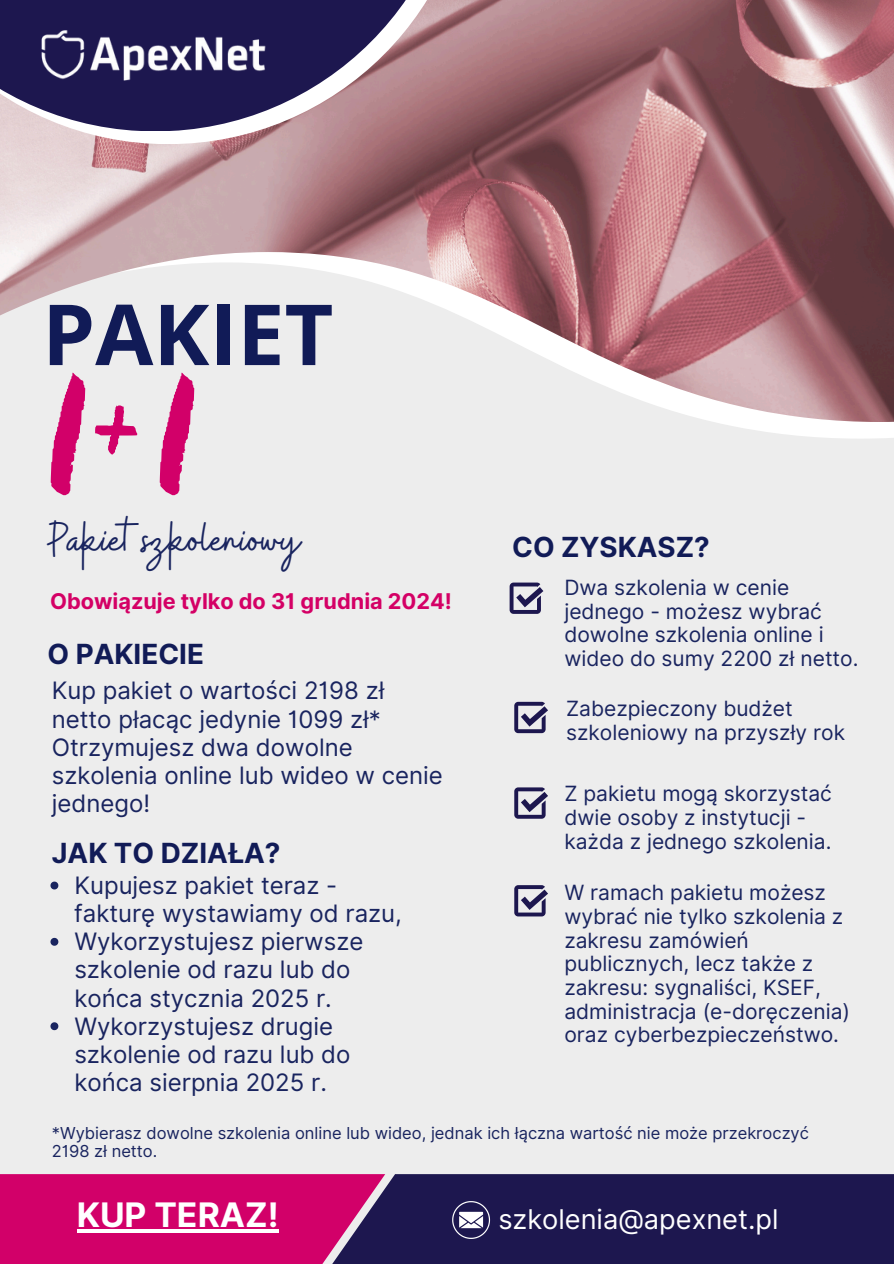
<style>
.page{position:relative;width:894px;height:1264px;background:#fff}
.page>*{position:absolute;margin:0;border:0;box-sizing:border-box;transform-origin:0 0}
.t1{font:141px "Holla";color:#d20069}
.t2{font:700 84.3px "Open Sans";color:#111b57}
.t3{font:48.75px "Buffalo";color:#19245f}
.t4{font:700 33.75px "Inter";color:#fff}
.t5{font:700 27.75px "Inter";color:#111b57}
.t6{font:27.15px "Inter";color:#fff}
.t7{font:24px/28.2px "Inter";color:#19245f}
.t8{font:700 21.75px "Inter";color:#d40065}
.t9{font:21px/23.7px "Inter";color:#19245f}
.t10{font:16.5px/18px "Inter";color:#19245f}
</style>
<div class="page">
<div style="left:0;top:0;width:893px;height:1263px;background:#ededed"></div>
<div style="left:0;top:0;width:893px;height:438px;background:linear-gradient(to right,#e9e9e9,#f7f7f7)"></div>
<img style="left:0;top:0;width:893px;height:422px">
<svg style="left:0;top:0;width:472px;height:144px;background:#c3a1a5"></svg>
<svg style="left:0;top:0;width:459px;height:131px;background:#695878"></svg>
<img style="left:34px;top:18px;width:243px;height:75px">
<svg style="left:509px;top:582px;width:34px;height:32px"></svg>
<svg style="left:514px;top:701px;width:34px;height:32px"></svg>
<svg style="left:514px;top:787px;width:34px;height:31px"></svg>
<svg style="left:50px;top:881px;width:8px;height:8px"></svg>
<svg style="left:50px;top:937px;width:8px;height:8px"></svg>
<svg style="left:50px;top:1022px;width:8px;height:8px"></svg>
<div style="left:0;top:1174px;width:385px;height:89px;background:#d20069"></div>
<div style="left:322px;top:1174px;width:571px;height:89px;background:#1d174f"></div>
<svg style="left:452px;top:1201px;width:38px;height:37px"></svg>
<hr style="left:77px;top:1229px;width:201px;height:3px;background:#fff">
<svg style="left:514px;top:885px;width:34px;height:31px"></svg>
<h2 class="t2" style="left:42px;top:275px;width:292px">PAKIET</h2>
<p class="t1" style="left:42px;top:357px;width:155px">1+1</p>
<p class="t3" style="left:48px;top:508px;width:254px">Pakiet szkoleniowy</p>
<h5 class="t8" style="left:50px;top:587px;width:403px">Obowiązuje tylko do 31 grudnia 2024!</h5>
<h1 class="t5" style="left:48px;top:637px;width:158px">O PAKIECIE</h1>
<h3 class="t7" style="left:52px;top:676px;width:392px">Kup pakiet o wartości 2198 zł netto płacąc jedynie 1099 zł*<br>Otrzymujesz dwa dowolne szkolenia online lub wideo w cenie jednego!</h3>
<p class="t5" style="left:52px;top:836px;width:230px">JAK TO DZIAŁA?</p>
<p class="t7" style="left:74px;top:871px;width:264px">Kupujesz pakiet teraz -</p>
<h5 class="t7" style="left:74px;top:899px;width:329px">fakturę wystawiamy od razu,</h5>
<p class="t7" style="left:74px;top:927px;width:290px">Wykorzystujesz pierwsze szkolenie od razu lub do końca stycznia 2025 r.</p>
<p class="t7" style="left:74px;top:1011px;width:277px">Wykorzystujesz drugie szkolenie od razu lub do końca sierpnia 2025 r.</p>
<h5 class="t5" style="left:512px;top:530px;width:199px">CO ZYSKASZ?</h5>
<p class="t9" style="left:564px;top:575px;width:296px">Dwa szkolenia w cenie jednego - możesz wybrać dowolne szkolenia online i wideo do sumy 2200 zł netto.</p>
<p class="t9" style="left:566px;top:696px;width:280px">Zabezpieczony budżet szkoleniowy na przyszły rok</p>
<p class="t9" style="left:564px;top:781px;width:269px">Z pakietu mogą skorzystać dwie osoby z instytucji - każda z jednego szkolenia.</p>
<p class="t9" style="left:564px;top:880px;width:287px">W ramach pakietu możesz wybrać nie tylko szkolenia z zakresu zamówień publicznych, lecz także z zakresu: sygnaliści, KSEF, administracja (e-doręczenia) oraz cyberbezpieczeństwo.</p>
<p class="t10" style="left:52px;top:1123px;width:758px">*Wybierasz dowolne szkolenia online lub wideo, jednak ich łączna wartość nie może przekroczyć<br>2198 zł netto.</p>
<p class="t4" style="left:77px;top:1194px;width:203px">KUP TERAZ!</p>
<p class="t6" style="left:498px;top:1203px;width:281px">szkolenia@apexnet.pl</p>
</div>
